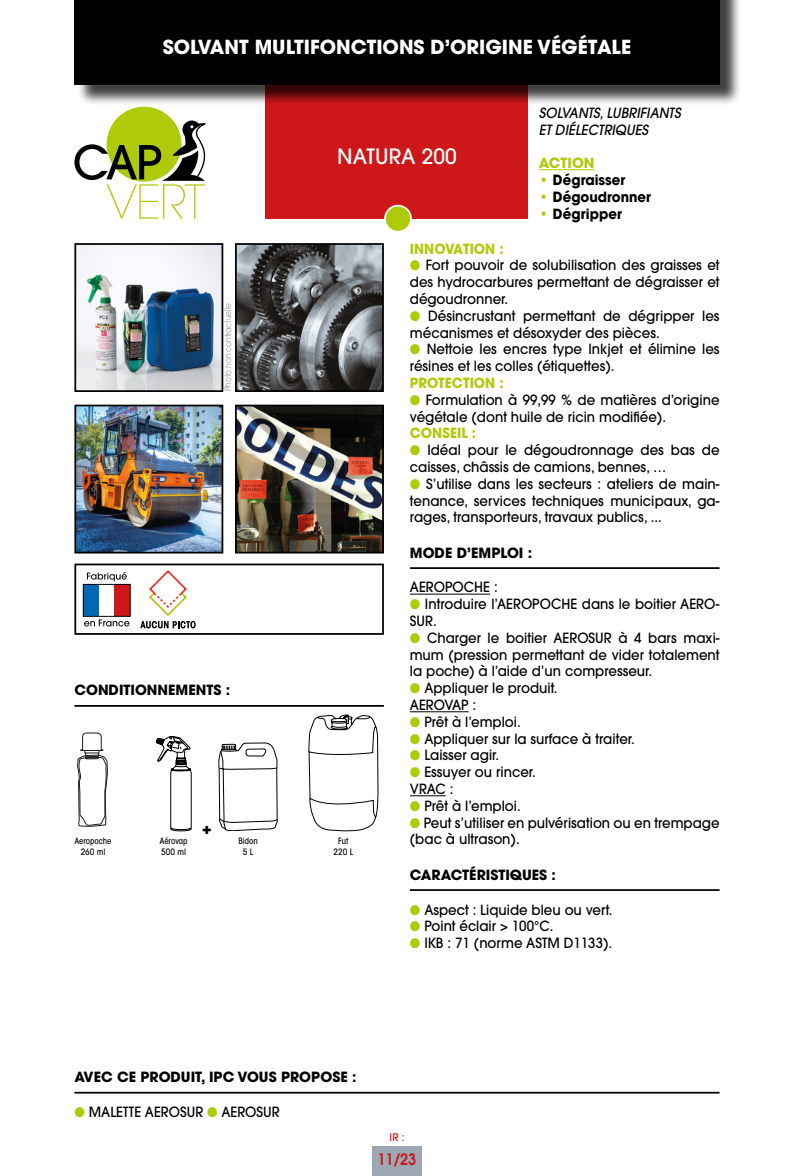
<style>
.page{position:relative;width:794px;height:1176px;background:#fff}
.page>*{position:absolute;margin:0;border:0;box-sizing:border-box;transform-origin:0 0}
.t1{font:500 21px "ITC Avant Garde Std";color:#fff}
.t2{font:700 19.25px "ITC Avant Garde Std";color:#fff}
.t3{font:700 15.92px "ITC Avant Garde Std";color:#000}
.t4{font:600 15.75px "ITC Avant Garde Std";color:#cd1719;scale:.9 1}
.t5{font:500 14px/16.8px "ITC Avant Garde Std";color:#000;scale:.95 1}
.t6{font:700 14px "ITC Avant Garde Std";color:#000}
.t7{font:italic 500 14px "ITC Avant Garde Std";color:#000;scale:.95 1}
.t8{font:700 14px "ITC Avant Garde Std";color:#000;scale:.95 1}
.t9{font:700 14px "ITC Avant Garde Std";color:#afca0b;scale:.95 1}
.t10{font:700 14px "ITC Avant Garde Std";color:#afca0b}
.t11{font:500 10.5px "ITC Avant Garde Std";color:#cd1719}
.t12{font:500 condensed 8.75px "ITC Avant Garde Std";color:#000}
.t13{font:8.75px "ITC Avant Garde Std";color:#91989c;scale:.85 1}
.s1{color:#afca0b}
</style>
<div class="page">
<div style="left:266px;top:79px;width:262px;height:140px;background:#cd1719"></div>
<div style="left:74px;top:563px;width:310px;height:72px;border:2px solid #000"></div>
<div style="left:77px;top:0;width:664px;height:106px;background:#000;opacity:.75"></div>
<div style="left:74px;top:0;width:645px;height:84px;background:#000"></div>
<div style="left:372px;top:1146px;width:50px;height:30px;background:#9ca7b3"></div>
<div style="left:107px;top:107px;width:74px;height:75px;background:#afca0b;border-radius:50%"></div>
<svg style="left:74px;top:121px;width:132px;height:98px"></svg>
<div style="left:385px;top:206px;width:26px;height:26px;background:#afca0b;border-radius:50%"></div>
<div style="left:384px;top:205px;width:28px;height:28px;border:2px solid #fff;border-radius:50%"></div>
<hr style="left:410px;top:594px;width:80px;height:1px;background:#000">
<hr style="left:410px;top:711px;width:59px;height:1px;background:#000">
<hr style="left:410px;top:795px;width:36px;height:1px;background:#000">
<hr style="left:74px;top:705px;width:310px;height:2px;background:#000">
<hr style="left:410px;top:567px;width:309px;height:2px;background:#000">
<hr style="left:410px;top:889px;width:309px;height:2px;background:#000">
<img style="left:77px;top:246px;width:143px;height:143px">
<div style="left:74px;top:243px;width:149px;height:149px;border:2px solid #000"></div>
<img style="left:77px;top:408px;width:143px;height:142px">
<div style="left:74px;top:405px;width:149px;height:148px;border:2px solid #000"></div>
<img style="left:238px;top:246px;width:143px;height:143px">
<div style="left:235px;top:243px;width:149px;height:149px;border:2px solid #000"></div>
<img style="left:238px;top:408px;width:143px;height:142px">
<div style="left:235px;top:405px;width:149px;height:148px;border:2px solid #000"></div>
<hr style="left:539px;top:169px;width:55px;height:1px;background:#afca0b">
<svg style="left:219px;top:743px;width:58px;height:88px"></svg>
<div style="left:83px;top:584px;width:16px;height:32px;background:#0069b4"></div>
<div style="left:115px;top:584px;width:15px;height:32px;background:#cd1719"></div>
<div style="left:83px;top:584px;width:48px;height:33px;border:1px solid #000"></div>
<svg style="left:87px;top:572px;width:40px;height:9px"></svg>
<svg style="left:84px;top:619px;width:45px;height:7px"></svg>
<svg style="left:156px;top:736px;width:35px;height:95px"></svg>
<svg style="left:309px;top:715px;width:69px;height:116px"></svg>
<hr style="left:74px;top:1092px;width:645px;height:1px;background:#000">
<svg style="left:77px;top:733px;width:31px;height:93px"></svg>
<svg style="left:140px;top:570px;width:56px;height:58px"></svg>
<p class="t2" style="left:163px;top:34px;width:470px">SOLVANT MULTIFONCTIONS D’ORIGINE VÉGÉTALE</p>
<p class="t13" style="left:223px;top:391px;width:105px;rotate:-90deg">Photo non contractuelle</p>
<p class="t6" style="left:74px;top:681px;width:157px">CONDITIONNEMENTS :</p>
<p class="t12" style="left:75px;top:836px;width:38px">Aeropoche</p>
<p class="t12" style="left:81px;top:846px;width:26px">260 ml</p>
<p class="t12" style="left:160px;top:836px;width:29px">Aérovap</p>
<p class="t12" style="left:161px;top:846px;width:26px">500 ml</p>
<p class="t3" style="left:202px;top:818px;width:11px">+</p>
<p class="t12" style="left:238px;top:836px;width:21px">Bidon</p>
<p class="t12" style="left:243px;top:846px;width:12px">5 L</p>
<p class="t1" style="left:337px;top:143px;width:121px">NATURA 200</p>
<p class="t7" style="left:539px;top:104px;width:151px">SOLVANTS, LUBRIFIANTS</p>
<p class="t7" style="left:539px;top:121px;width:117px">ET DIÉLECTRIQUES</p>
<p class="t10" style="left:539px;top:154px;width:57px">ACTION</p>
<p class="t8" style="left:539px;top:171px;width:92px"><span class="s1">•</span> Dégraisser</p>
<p class="t8" style="left:539px;top:187px;width:119px"><span class="s1">•</span> Dégoudronner</p>
<p class="t8" style="left:539px;top:204px;width:89px"><span class="s1">•</span> Dégripper</p>
<p class="t9" style="left:410px;top:239px;width:100px">INNOVATION :</p>
<p class="t5" style="left:410px;top:257px;width:327px;text-align:justify"><span class="s1">●</span> Fort pouvoir de solubilisation des graisses et des hydrocarbures permettant de dégraisser et dégoudronner.</p>
<p class="t5" style="left:410px;top:307px;width:327px"><span class="s1">●</span> Désincrustant permettant de dégripper les mécanismes et désoxyder des pièces.</p>
<p class="t5" style="left:410px;top:341px;width:327px"><span class="s1">●</span> Nettoie les encres type Inkjet et élimine les résines et les colles (étiquettes).</p>
<p class="t9" style="left:410px;top:373px;width:100px">PROTECTION :</p>
<p class="t5" style="left:410px;top:391px;width:327px"><span class="s1">●</span> Formulation à 99,99 % de matières d’origine végétale (dont huile de ricin modifiée).</p>
<p class="t9" style="left:410px;top:424px;width:71px">CONSEIL :</p>
<p class="t5" style="left:410px;top:441px;width:327px"><span class="s1">●</span> Idéal pour le dégoudronnage des bas de caisses, châssis de camions, bennes, …</p>
<p class="t5" style="left:410px;top:475px;width:327px;text-align:justify"><span class="s1">●</span> S’utilise dans les secteurs : ateliers de main&shy;tenance, services techniques municipaux, ga&shy;rages, transporteurs, travaux publics, ...</p>
<p class="t12" style="left:338px;top:836px;width:12px">Fut</p>
<p class="t12" style="left:333px;top:846px;width:21px">220 L</p>
<p class="t6" style="left:410px;top:543px;width:124px">MODE D’EMPLOI :</p>
<p class="t5" style="left:410px;top:578px;width:94px">AEROPOCHE :</p>
<p class="t5" style="left:410px;top:595px;width:327px"><span class="s1">●</span> Introduire l’AEROPOCHE dans le boitier AERO-<br>SUR.</p>
<p class="t5" style="left:410px;top:629px;width:327px;text-align:justify"><span class="s1">●</span> Charger le boitier AEROSUR à 4 bars maxi&shy;mum (pression permettant de vider totalement la poche) à l’aide d’un compresseur.</p>
<p class="t5" style="left:410px;top:679px;width:157px"><span class="s1">●</span> Appliquer le produit.</p>
<p class="t5" style="left:410px;top:696px;width:71px">AEROVAP :</p>
<p class="t5" style="left:410px;top:713px;width:118px"><span class="s1">●</span> Prêt à l’emploi.</p>
<p class="t5" style="left:410px;top:730px;width:238px"><span class="s1">●</span> Appliquer sur la surface à traiter.</p>
<p class="t5" style="left:410px;top:746px;width:96px"><span class="s1">●</span> Laisser agir.</p>
<p class="t5" style="left:410px;top:763px;width:134px"><span class="s1">●</span> Essuyer ou rincer.</p>
<p class="t5" style="left:410px;top:780px;width:47px">VRAC :</p>
<p class="t5" style="left:410px;top:797px;width:118px"><span class="s1">●</span> Prêt à l’emploi.</p>
<p class="t5" style="left:410px;top:814px;width:327px"><span class="s1">●</span> Peut s’utiliser en pulvérisation ou en trempage (bac à ultrason).</p>
<p class="t6" style="left:410px;top:865px;width:148px">CARACTÉRISTIQUES :</p>
<p class="t5" style="left:410px;top:901px;width:215px"><span class="s1">●</span> Aspect : Liquide bleu ou vert.</p>
<p class="t5" style="left:410px;top:917px;width:153px"><span class="s1">●</span> Point éclair &gt; 100°C.</p>
<p class="t5" style="left:410px;top:934px;width:214px"><span class="s1">●</span> IKB : 71 (norme ASTM D1133).</p>
<p class="t6" style="left:74px;top:1067px;width:283px">AVEC CE PRODUIT, IPC VOUS PROPOSE :</p>
<p class="t5" style="left:74px;top:1103px;width:217px"><span class="s1">●</span> MALETTE AEROSUR <span class="s1">●</span> AEROSUR</p>
<p class="t11" style="left:390px;top:1130px;width:16px">IR :</p>
<p class="t4" style="left:378px;top:1149px;width:44px">11/23</p>
</div>
